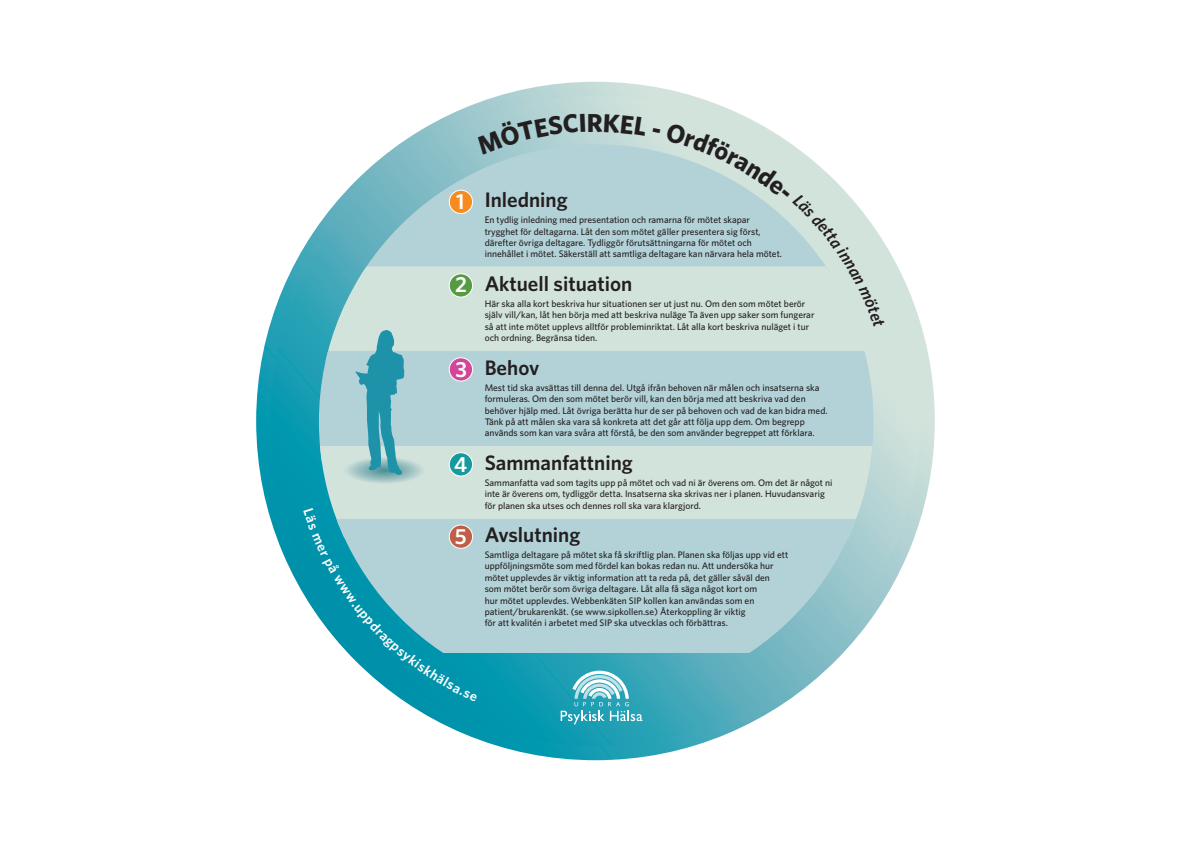
<style>
.page{position:relative;width:1191px;height:842px;background:#fff}
.page>*{position:absolute;margin:0;border:0;box-sizing:border-box;transform-origin:0 0}
.t1{font:700 26px "Whitney";color:#231f20}
.t2{font:600 21.8px "Whitney";color:#fff}
.t3{font:600 21px "Whitney";color:#231f20}
.t4{font:500 9.5px/11.4px "Whitney";color:#231f20}
</style>
<div class="page">
<svg style="left:256px;top:82px;width:678px;height:678px"></svg>
<svg style="left:270px;top:96px;width:650px;height:650px;background:#57b2bf"></svg>
<svg style="left:319px;top:144px;width:285px;height:122px;background:#a5ccd3"></svg>
<svg style="left:319px;top:266px;width:554px;height:85px;background:#c6ded9"></svg>
<div style="left:319px;top:351px;width:554px;height:112px;background:#b3d2d7"></div>
<div style="left:319px;top:446px;width:554px;height:91px;background:#d2e3dc"></div>
<div style="left:319px;top:518px;width:554px;height:134px;background:#b3d2d7"></div>
<svg style="left:331px;top:330px;width:105px;height:153px"></svg>
<div style="left:449px;top:190px;width:23px;height:23px;background:#f68b1f;border-radius:50%"></div>
<div style="left:449px;top:190px;width:24px;height:24px;border:1px solid #fff;border-radius:50%"></div>
<div style="left:449px;top:274px;width:23px;height:23px;background:#569a44;border-radius:50%"></div>
<div style="left:449px;top:273px;width:24px;height:24px;border:1px solid #fff;border-radius:50%"></div>
<div style="left:449px;top:358px;width:23px;height:23px;background:#d24598;border-radius:50%"></div>
<div style="left:449px;top:357px;width:24px;height:24px;border:1px solid #fff;border-radius:50%"></div>
<div style="left:449px;top:453px;width:23px;height:23px;background:#169a9d;border-radius:50%"></div>
<div style="left:449px;top:452px;width:24px;height:24px;border:1px solid #fff;border-radius:50%"></div>
<svg style="left:560px;top:671px;width:82px;height:53px;background:#5bb8c7"></svg>
<svg style="left:477px;top:114px;width:108px;height:40px;background:#abced1"></svg>
<svg style="left:604px;top:114px;width:281px;height:213px;background:#cde1de"></svg>
<svg style="left:303px;top:508px;width:174px;height:194px"></svg>
<h1 class="t1" style="left:587px;top:105px;width:18px">R</h1>
<h2 class="t2" style="left:456px;top:187px;width:10px">1</h2>
<h2 class="t2" style="left:455px;top:270px;width:13px">2</h2>
<h2 class="t2" style="left:455px;top:354px;width:13px">3</h2>
<h2 class="t2" style="left:454px;top:449px;width:15px">4</h2>
<h2 class="t2" style="left:455px;top:522px;width:13px">5</h2>
<h3 class="t3" style="left:485px;top:186px;width:84px">Inledning</h3>
<p class="t4" style="left:485px;top:214px;width:299px">En tydlig inledning med presentation och ramarna för mötet skapar trygghet för deltagarna. Låt den som mötet gäller presentera sig först, därefter övriga deltagare. Tydliggör förutsättningarna för mötet och innehållet i mötet. Säkerställ att samtliga deltagare kan närvara hela mötet.</p>
<h3 class="t3" style="left:485px;top:269px;width:149px">Aktuell situation</h3>
<p class="t4" style="left:485px;top:298px;width:331px">Här ska alla kort beskriva hur situationen ser ut just nu. Om den som mötet berör själv vill/kan, låt hen börja med att beskriva nuläge Ta även upp saker som fungerar så att inte mötet upplevs alltför probleminriktat. Låt alla kort beskriva nuläget i tur och ordning. Begränsa tiden.</p>
<h3 class="t3" style="left:485px;top:353px;width:56px">Behov</h3>
<p class="t4" style="left:485px;top:382px;width:344px">Mest tid ska avsättas till denna del. Utgå ifrån behoven när målen och insatserna ska formuleras. Om den som mötet berör vill, kan den börja med att beskriva vad den behöver hjälp med. Låt övriga berätta hur de ser på behoven och vad de kan bidra med.<br>Tänk på att målen ska vara så konkreta att det går att följa upp dem. Om begrepp används som kan vara svåra att förstå, be den som använder begreppet att förklara.</p>
<h3 class="t3" style="left:485px;top:448px;width:150px">Sammanfattning</h3>
<p class="t4" style="left:485px;top:477px;width:349px">Sammanfatta vad som tagits upp på mötet och vad ni är överens om. Om det är något ni inte är överens om, tydliggör detta. Insatserna ska skrivas ner i planen. Huvudansvarig för planen ska utses och dennes roll ska vara klargjord.</p>
<h3 class="t3" style="left:485px;top:521px;width:97px">Avslutning</h3>
<p class="t4" style="left:485px;top:549px;width:305px">Samtliga deltagare på mötet ska få skriftlig plan. Planen ska följas upp vid ett uppföljningsmöte som med fördel kan bokas redan nu. Att undersöka hur mötet upplevdes är viktig information att ta reda på, det gäller såväl den som mötet berör som övriga deltagare. Låt alla få säga något kort om<br>hur mötet upplevdes. Webbenkäten SIP kollen kan användas som en patient/brukarenkät. (se www.sipkollen.se) Återkoppling är viktig<br>för att kvalitén i arbetet med SIP ska utvecklas och förbättras.</p>
</div>
